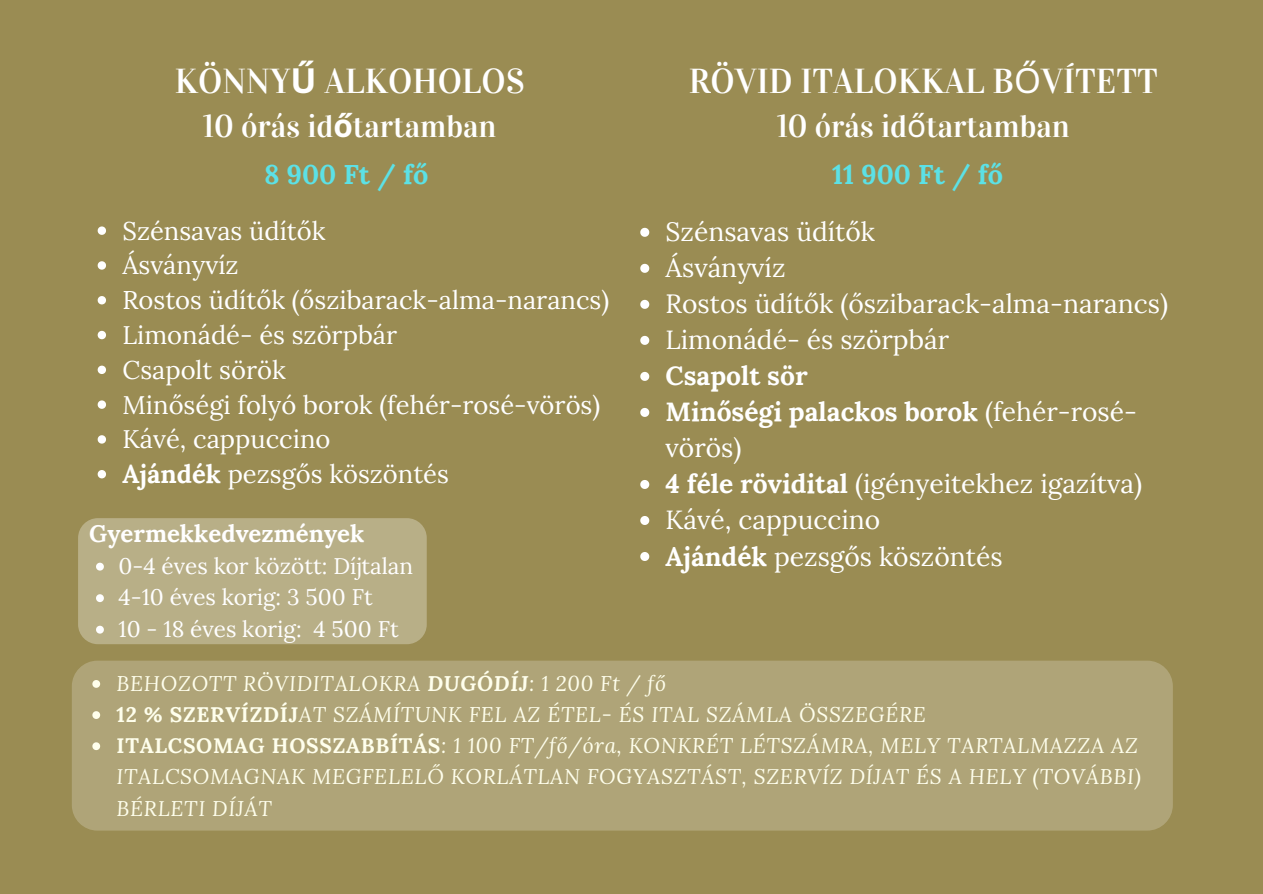
<style>
.page{position:relative;width:1263px;height:894px;background:#fff}
.page>*{position:absolute;margin:0;border:0;box-sizing:border-box;transform-origin:0 0}
.t1{font:34.5px "Vidaloka";color:#fff}
.t2{font:31.5px "Vidaloka";color:#fff}
.t3{font:700 27px "Lora";color:#5ce1e6}
.t4{font:26.4px "Lora";color:#fff}
.t5{font:700 26.4px/36px "Lora";color:#fff}
.t6{font:25.5px "Lora";color:#fff}
.t7{font:700 24px "Lora";color:#fff}
.t8{font:22.5px "Lora";color:#fff}
.t9{font:italic 21px/31px "Lora";letter-spacing:.035em;color:#ffffe8}
.s1{font-family:"Noto Sans";font-weight:700}
.s2{font-family:"Noto Sans"}
.s3{font-weight:700}
.s4{font-weight:400}
.s5{font-weight:700;font-style:normal}
</style>
<div class="page">
<div style="left:0;top:0;width:1263px;height:893px;background:#9a8c53"></div>
<svg style="left:98px;top:226px;width:8px;height:9px"></svg>
<svg style="left:98px;top:261px;width:8px;height:8px"></svg>
<svg style="left:98px;top:296px;width:8px;height:8px"></svg>
<svg style="left:98px;top:331px;width:8px;height:8px"></svg>
<svg style="left:98px;top:365px;width:8px;height:9px"></svg>
<svg style="left:98px;top:400px;width:8px;height:8px"></svg>
<svg style="left:98px;top:435px;width:8px;height:8px"></svg>
<svg style="left:98px;top:470px;width:8px;height:8px"></svg>
<svg style="left:640px;top:228px;width:9px;height:9px"></svg>
<svg style="left:640px;top:264px;width:9px;height:9px"></svg>
<svg style="left:640px;top:300px;width:9px;height:9px"></svg>
<svg style="left:640px;top:336px;width:9px;height:9px"></svg>
<svg style="left:640px;top:372px;width:9px;height:9px"></svg>
<svg style="left:640px;top:408px;width:9px;height:9px"></svg>
<svg style="left:640px;top:480px;width:9px;height:9px"></svg>
<svg style="left:640px;top:516px;width:9px;height:9px"></svg>
<svg style="left:640px;top:552px;width:9px;height:9px"></svg>
<div style="left:72px;top:660px;width:1101px;height:170px;background:#afa478;border-radius:26px"></div>
<div style="left:78px;top:518px;width:349px;height:126px;background:#b8af87;border-radius:20px"></div>
<p class="t1" style="left:175px;top:61px;width:351px">KÖNNY<span class="s1">Ű</span> ALKOHOLOS</p>
<p class="t2" style="left:203px;top:108px;width:295px">10 órás id<span class="s1">ő</span>tartamban</p>
<p class="t1" style="left:689px;top:61px;width:471px">RÖVID ITALOKKAL B<span class="s2">Ő</span>VÍTETT</p>
<p class="t2" style="left:777px;top:108px;width:295px">10 órás id<span class="s2">ő</span>tartamban</p>
<p class="t3" style="left:264px;top:157px;width:166px">8 900 Ft / fő</p>
<p class="t3" style="left:832px;top:157px;width:172px">11 900 Ft / fő</p>
<p class="t6" style="left:122px;top:214px;width:204px">Szénsavas üdítők</p>
<p class="t6" style="left:122px;top:249px;width:118px">Ásványvíz</p>
<p class="t6" style="left:122px;top:283px;width:488px">Rostos üdítők (őszibarack-alma-narancs)</p>
<p class="t6" style="left:122px;top:318px;width:276px">Limonádé- és szörpbár</p>
<p class="t6" style="left:122px;top:353px;width:165px">Csapolt sörök</p>
<p class="t6" style="left:122px;top:388px;width:479px">Minőségi folyó borok (fehér-rosé-vörös)</p>
<p class="t6" style="left:122px;top:422px;width:210px">Kávé, cappuccino</p>
<p class="t6" style="left:122px;top:457px;width:328px"><span class="s3">Ajándék</span> pezsgős köszöntés</p>
<p class="t7" style="left:89px;top:518px;width:277px">Gyermekkedvezmények</p>
<p class="t8" style="left:119px;top:551px;width:296px">0-4 éves kor között: Díjtalan</p>
<p class="t8" style="left:119px;top:582px;width:256px">4-10 éves korig: 3 500 Ft</p>
<p class="t8" style="left:119px;top:614px;width:282px">10 - 18 éves korig: 4 500 Ft</p>
<p class="t4" style="left:666px;top:215px;width:211px">Szénsavas üdítők</p>
<p class="t4" style="left:666px;top:251px;width:121px">Ásványvíz</p>
<p class="t4" style="left:666px;top:287px;width:504px">Rostos üdítők (őszibarack-alma-narancs)</p>
<p class="t4" style="left:666px;top:323px;width:285px">Limonádé- és szörpbár</p>
<p class="t5" style="left:666px;top:357px;width:144px">Csapolt sör</p>
<p class="t5" style="left:666px;top:393px;width:473px">Minőségi palackos borok <span class="s4">(fehér-rosé&shy;vörös)</span></p>
<p class="t4" style="left:666px;top:466px;width:478px"><span class="s3">4 féle rövidital</span> (igényeitekhez igazítva)</p>
<p class="t4" style="left:666px;top:502px;width:216px">Kávé, cappuccino</p>
<p class="t4" style="left:666px;top:538px;width:339px"><span class="s3">Ajándék</span> pezsgős köszöntés</p>
<p class="t9" style="left:117px;top:667px;width:551px">BEHOZOTT RÖVIDITALOKRA <span class="s3">DUGÓDÍJ</span>: 1 200 Ft / fő</p>
<p class="t9" style="left:117px;top:698px;width:811px"><span class="s5">12 % SZERVÍZDÍJ</span>AT SZÁMÍTUNK FEL AZ ÉTEL- ÉS ITAL SZÁMLA ÖSSZEGÉRE</p>
<p class="t9" style="left:117px;top:729px;width:1026px"><span class="s5">ITALCSOMAG HOSSZABBÍTÁS</span>: 1 100 FT/fő/óra, KONKRÉT LÉTSZÁMRA, MELY TARTALMAZZA AZ<br>ITALCSOMAGNAK MEGFELELŐ KORLÁTLAN FOGYASZTÁST, SZERVÍZ DÍJAT ÉS A HELY (TOVÁBBI)<br>BÉRLETI DÍJÁT</p>
</div>
